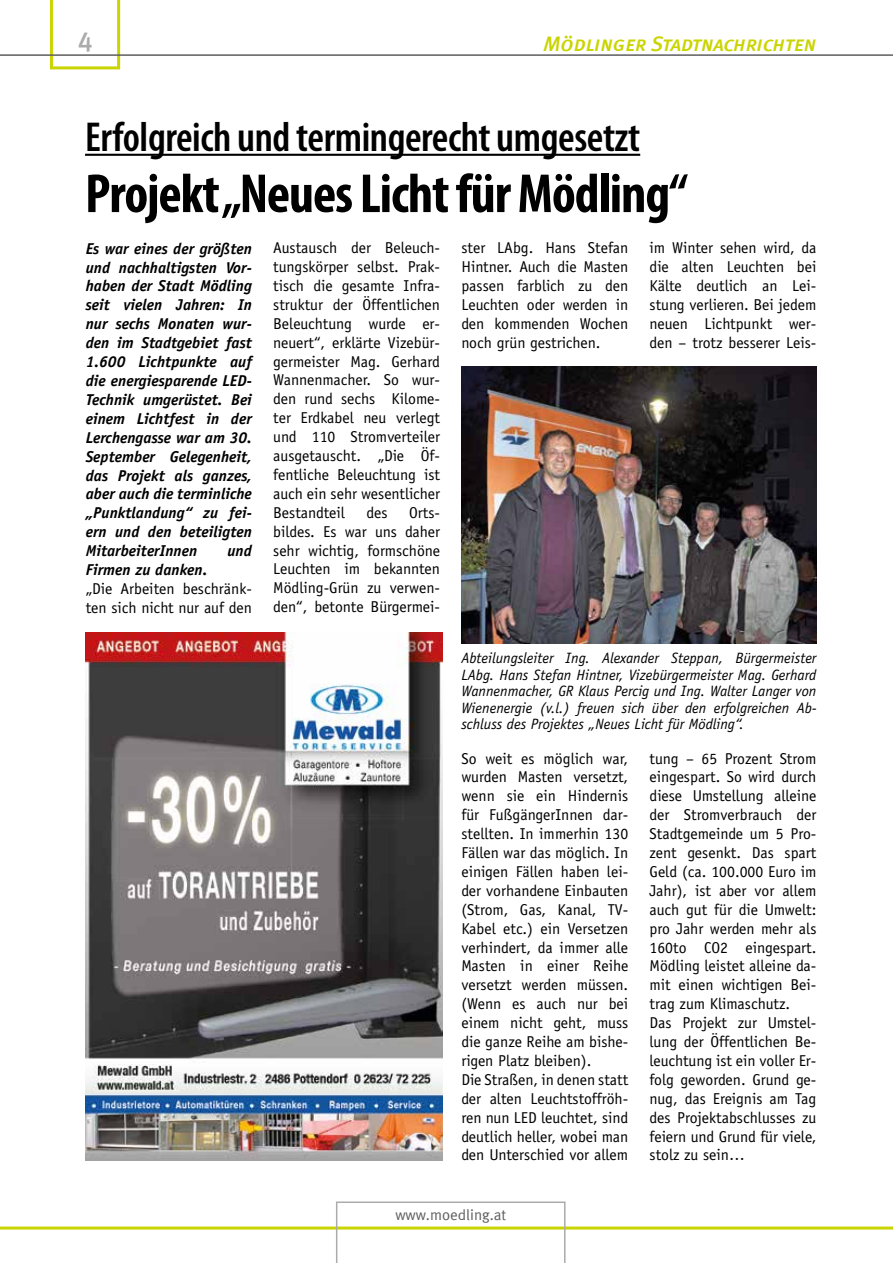
<style>
.page{position:relative;width:893px;height:1263px;background:#fff}
.page>*{position:absolute;margin:0;border:0;box-sizing:border-box;transform-origin:0 0}
.t1{font:700 condensed 55.5px "Myriad Pro";letter-spacing:-.02em;color:#000}
.t2{font:600 condensed 42px "Myriad Pro";letter-spacing:-.01em;color:#000}
.t3{font:28.05px "Meta Medium LF";color:#ababac;scale:.96 1}
.t4{font:21px "Meta Medium Italic Caps";letter-spacing:-.01em;color:#cad400}
.t5{font:15.75px/18.9px "Officina Sans";color:#000;text-align:justify}
.t6{font:italic 700 15.75px/18.9px "Officina Sans";color:#000;text-align:justify}
.t7{font:italic 15px/16.5px "Officina Sans";color:#000;text-align:justify}
.t8{font:15px "Meta Normal";color:#5f5e5e}
</style>
<div class="page">
<svg style="left:50px;top:0;width:70px;height:69px"></svg>
<hr style="left:0;top:54px;width:893px;height:2px;background:#5f5e5e">
<hr style="left:0;top:1226px;width:893px;height:3px;background:#cad400">
<svg style="left:336px;top:1201px;width:230px;height:62px"></svg>
<img style="left:461px;top:366px;width:355px;height:277px">
<hr style="left:85px;top:154px;width:555px;height:2px;background:#000">
<img style="left:86px;top:632px;width:356px;height:529px">
<h3 class="t3" style="left:78px;top:25px;width:17px">4</h3>
<h3 class="t4" style="left:543px;top:31px;width:275px">Mödlinger Stadtnachrichten</h3>
<h2 class="t2" style="left:85px;top:114px;width:557px">Erfolgreich und termingerecht umgesetzt</h2>
<h1 class="t1" style="left:85px;top:159px;width:604px">Projekt „Neues Licht für Mödling“</h1>
<p class="t6" style="left:86px;top:239px;width:168px">Es war eines der größten und nachhaltigsten Vor&shy;haben der Stadt Mödling seit vielen Jahren: In nur sechs Monaten wur&shy;den im Stadtgebiet fast 1.600 Lichtpunkte auf die energiesparende LED-Technik umgerüstet. Bei einem Lichtfest in der Lerchengasse war am 30.<br>September Gelegenheit, das Projekt als ganzes, aber auch die terminliche „Punktlandung“ zu fei&shy;ern und den beteiligten MitarbeiterInnen</p>
<p class="t6" style="left:227px;top:541px;width:26px">und</p>
<p class="t6" style="left:86px;top:560px;width:123px">Firmen zu danken.</p>
<p class="t5" style="left:86px;top:579px;width:168px">„Die Arbeiten beschränk&shy;ten sich nicht nur auf den</p>
<p class="t5" style="left:273px;top:238px;width:168px">Austausch der Beleuch&shy;tungskörper selbst. Prak&shy;tisch die gesamte Infra&shy;struktur der Öffentlichen Beleuchtung wurde er&shy;neuert“, erklärte Vizebür&shy;germeister Mag. Gerhard Wannenmacher. So wur&shy;den rund sechs Kilome&shy;ter Erdkabel neu verlegt und 110 Stromverteiler ausgetauscht. „Die Öf&shy;fentliche Beleuchtung ist auch ein sehr wesentlicher Bestandteil</p>
<p class="t5" style="left:367px;top:503px;width:23px">des</p>
<p class="t5" style="left:273px;top:503px;width:168px;text-indent:136px">Orts&shy;bildes. Es war uns daher sehr wichtig, formschöne Leuchten im bekannten Mödling-Grün zu verwen&shy;den“, betonte Bürgermei-</p>
<p class="t5" style="left:461px;top:238px;width:168px">ster LAbg. Hans Stefan Hintner. Auch die Masten passen farblich zu den Leuchten oder werden in den kommenden Wochen noch grün gestrichen.</p>
<p class="t5" style="left:649px;top:238px;width:168px">im Winter sehen wird, da die alten Leuchten bei Kälte deutlich an Lei&shy;stung verlieren. Bei jedem neuen Lichtpunkt wer&shy;den – trotz besserer Leis-</p>
<p class="t7" style="left:461px;top:650px;width:357px">Abteilungsleiter Ing. Alexander Steppan, Bürgermeister LAbg. Hans Stefan Hintner, Vizebürgermeister Mag. Gerhard Wannenmacher, GR Klaus Percig und Ing. Walter Langer von Wienenergie (v.l.) freuen sich über den erfolgreichen Ab&shy;schluss des Projektes „Neues Licht für Mödling“.</p>
<p class="t5" style="left:461px;top:749px;width:168px;text-align:left">So weit es möglich war, wurden Masten versetzt, wenn sie ein Hindernis für FußgängerInnen dar&shy;stellten. In immerhin 130<br>Fällen war das möglich. In einigen Fällen haben lei&shy;der vorhandene Einbauten (Strom, Gas, Kanal, TV-<br>Kabel etc.) ein Versetzen verhindert, da immer alle<br>Masten in einer Reihe versetzt werden müssen. (Wenn es auch nur bei einem nicht geht, muss die ganze Reihe am bishe&shy;rigen Platz bleiben).<br>Die Straßen, in denen statt der alten Leuchtstoffröh&shy;ren nun LED leuchtet, sind deutlich heller, wobei man den Unterschied vor allem</p>
<p class="t5" style="left:649px;top:749px;width:168px;text-align:left">tung – 65 Prozent Strom eingespart. So wird durch diese Umstellung alleine der Stromverbrauch der<br>Stadtgemeinde um 5 Pro&shy;zent gesenkt. Das spart<br>Geld (ca. 100.000 Euro im<br>Jahr), ist aber vor allem auch gut für die Umwelt: pro Jahr werden mehr als<br>160to CO2 eingespart.<br>Mödling leistet alleine da&shy;mit einen wichtigen Bei&shy;trag zum Klimaschutz.<br>Das Projekt zur Umstel&shy;lung der Öffentlichen Be&shy;leuchtung ist ein voller Er&shy;folg geworden. Grund ge&shy;nug, das Ereignis am Tag des Projektabschlusses zu feiern und Grund für viele, stolz zu sein…</p>
<p class="t8" style="left:395px;top:1206px;width:112px">www.moedling.at</p>
</div>
